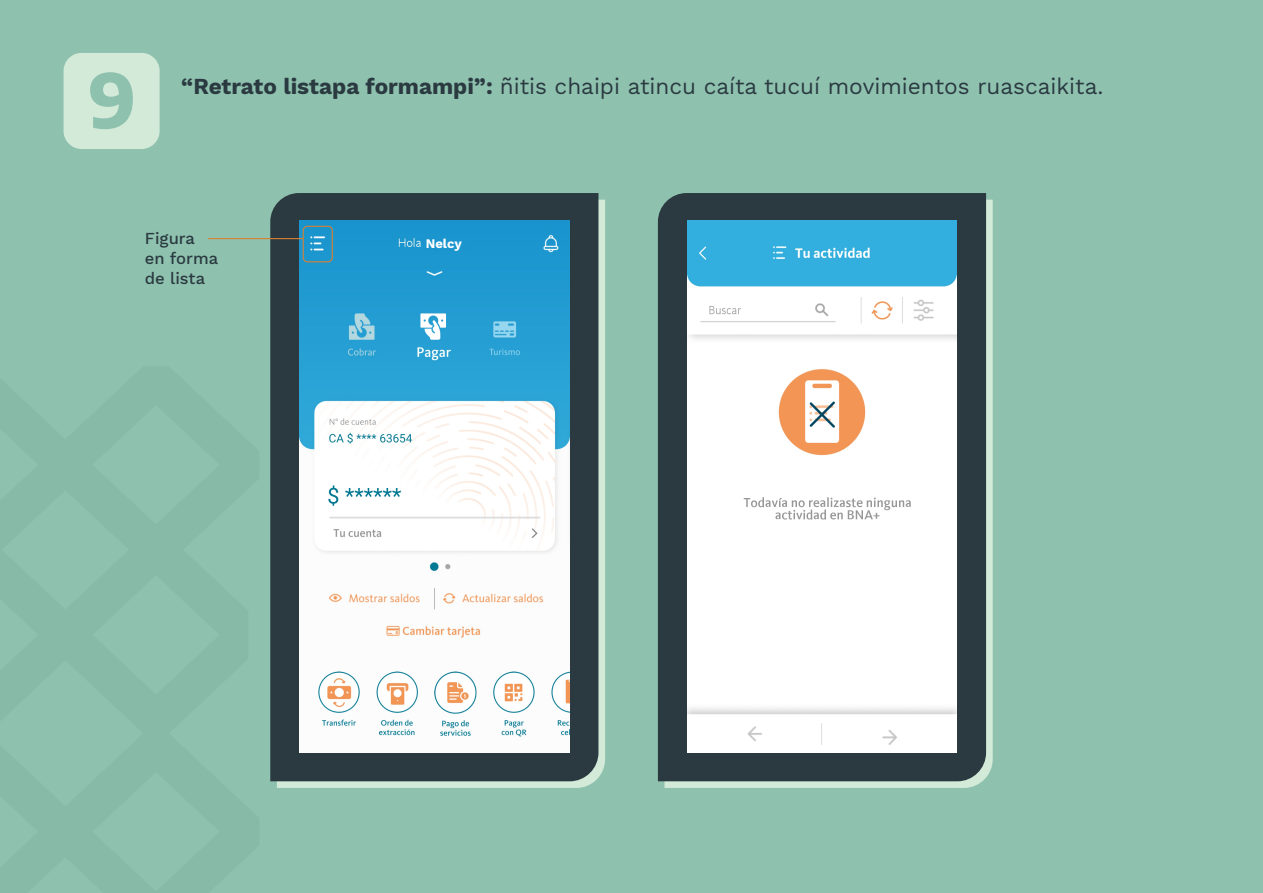
<style>
.page{position:relative;width:1263px;height:893px;background:#8fc1af}
.page>*{position:absolute;margin:0;border:0;box-sizing:border-box;transform-origin:0 0}
.t1{font:800 75px "Encode Sans";color:#8fc1af}
.t2{font:22.5px "Work Sans";color:#2a3a40}
.t3{font:500 16.5px/19.8px "Work Sans";color:#2a3a40}
.t4{font:700 12.9px "Work Sans";color:#fff}
.s1{font-weight:700}
</style>
<div class="page">
<svg style="left:664px;top:200px;width:329px;height:588px;fill:#d3ead8"></svg>
<div style="left:658px;top:193px;width:328px;height:588px;background:#2a3a40"></div>
<img style="left:687px;top:220px;width:270px;height:532px">
<svg style="left:277px;top:200px;width:328px;height:588px;fill:#d3ead8"></svg>
<div style="left:270px;top:193px;width:328px;height:588px;background:#2a3a40"></div>
<img style="left:299px;top:220px;width:270px;height:532px">
<div style="left:303px;top:226px;width:30px;height:36px;border:1px solid #d98032;border-radius:4px"></div>
<div style="left:64px;top:53px;width:96px;height:96px;background:#d3ead8;border-radius:18px"></div>
<hr style="left:208px;top:238px;width:95px;height:1px;background:#d98032">
<div style="left:425px;top:237px;width:47px;height:14px;background:#1b95ce"></div>
<h1 class="t1" style="left:88px;top:42px;width:50px">9</h1>
<p class="t2" style="left:181px;top:73px;width:924px"><span class="s1">“Retrato listapa formampi”:</span> ñitis chaipi atincu caíta tucuí movimientos ruascaikita.</p>
<p class="t3" style="left:145px;top:229px;width:75px">Figura en forma de lista</p>
<p class="t4" style="left:426px;top:236px;width:38px">Nelcy</p>
</div>
